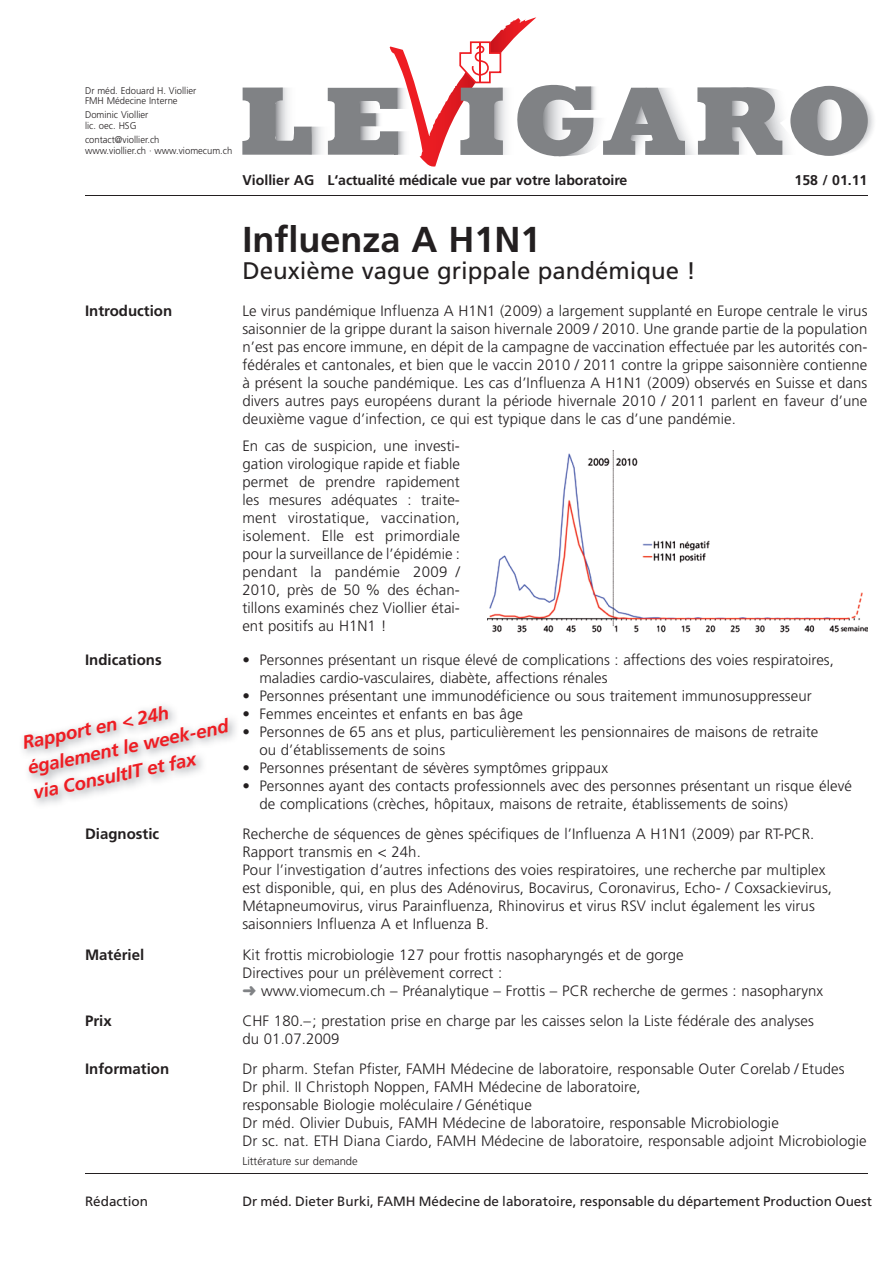
<style>
.page{position:relative;width:893px;height:1263px;background:#fff}
.page>*{position:absolute;margin:0;border:0;box-sizing:border-box;transform-origin:0 0}
.t1{font:700 36px "Frutiger LT Std";color:#231f20}
.t2{font:24px "Frutiger LT Std";color:#231f20}
.t3{font:italic 700 18.75px/25.5px "Frutiger LT Std";color:#ee1d23}
.t4{font:300 15px/18px "Frutiger LT Std";letter-spacing:.005em;color:#231f20}
.t5{font:700 15px "Frutiger LT Std";color:#231f20}
.t6{font:700 14.1px "Frutiger LT Std";letter-spacing:-.005em;color:#231f20}
.t7{font:13.5px "Frutiger LT Std";color:#231f20}
.t8{font:300 11.25px "Frutiger LT Std";color:#231f20}
.t9{font:300 9.75px/10.5px "Frutiger LT Std";color:#231f20}
.s1{color:#808285}
</style>
<div class="page">
<svg style="left:242px;top:17px;width:632px;height:150px"></svg>
<hr style="left:85px;top:1173px;width:782px;height:1px;background:#231f20">
<hr style="left:85px;top:196px;width:782px;height:1px;background:#231f20">
<img style="left:487px;top:450px;width:380px;height:183px">
<p class="t9" style="left:85px;top:85px;width:113px">Dr méd. Edouard H. Viollier<br>FMH Médecine Interne</p>
<p class="t9" style="left:85px;top:110px;width:65px">Dominic Viollier lic. oec. HSG</p>
<p class="t9" style="left:85px;top:135px;width:149px">contact@viollier.ch<br>www.viollier.ch · www.viomecum.ch</p>
<p class="t6" style="left:242px;top:172px;width:387px">Viollier AG L‘actualité médicale vue par votre laboratoire</p>
<h1 class="t1" style="left:242px;top:219px;width:300px">Influenza A H1N1</h1>
<h2 class="t2" style="left:242px;top:257px;width:455px">Deuxième vague grippale pandémique !</h2>
<p class="t6" style="left:794px;top:172px;width:74px">158 / 01.11</p>
<p class="t5" style="left:85px;top:302px;width:89px">Introduction</p>
<p class="t4" style="left:242px;top:302px;width:627px;text-align:justify">Le virus pandémique Influenza A H1N1 (2009) a largement supplanté en Europe centrale le virus saisonnier de la grippe durant la saison hivernale 2009 / 2010. Une grande partie de la population n’est pas encore immune, en dépit de la campagne de vaccination effectuée par les autorités con&shy;fédérales et cantonales, et bien que le vaccin 2010 / 2011 contre la grippe saisonnière contienne à présent la souche pandémique. Les cas d’Influenza A H1N1 (2009) observés en Suisse et dans divers autres pays européens durant la période hivernale 2010 / 2011 parlent en faveur d’une deuxième vague d’infection, ce qui est typique dans le cas d’une pandémie.</p>
<p class="t4" style="left:242px;top:437px;width:219px;text-align:justify">En cas de suspicion, une investi&shy;gation virologique rapide et fiable permet de prendre rapidement les mesures adéquates : traite&shy;ment virostatique, vaccination, isolement. Elle est primordiale pour la surveillance de l’épidémie : pendant la pandémie 2009 / 2010, près de 50 % des échan&shy;tillons examinés chez Viollier étai&shy;ent positifs au H1N1 !</p>
<p class="t5" style="left:85px;top:651px;width:78px">Indications</p>
<p class="t4" style="left:259px;top:651px;width:576px;text-indent:-17px">• Personnes présentant un risque élevé de complications : affections des voies respiratoires, maladies cardio-vasculaires, diabète, affections rénales</p>
<p class="t4" style="left:242px;top:687px;width:571px">• Personnes présentant une immunodéficience ou sous traitement immunosuppresseur</p>
<p class="t4" style="left:242px;top:705px;width:282px">• Femmes enceintes et enfants en bas âge</p>
<p class="t4" style="left:259px;top:723px;width:561px;text-indent:-17px">• Personnes de 65 ans et plus, particulièrement les pensionnaires de maisons de retraite ou d’établissements de soins</p>
<p class="t4" style="left:242px;top:759px;width:367px">• Personnes présentant de sévères symptômes grippaux</p>
<p class="t4" style="left:259px;top:777px;width:594px;text-indent:-17px">• Personnes ayant des contacts professionnels avec des personnes présentant un risque élevé de complications (crèches, hôpitaux, maisons de retraite, établissements de soins)</p>
<p class="t5" style="left:85px;top:825px;width:76px">Diagnostic</p>
<p class="t4" style="left:242px;top:825px;width:591px">Recherche de séquences de gènes spécifiques de l’Influenza A H1N1 (2009) par RT-PCR.<br>Rapport transmis en &lt; 24h.<br>Pour l’investigation d’autres infections des voies respiratoires, une recherche par multiplex est disponible, qui, en plus des Adénovirus, Bocavirus, Coronavirus, Echo- / Coxsackievirus, Métapneumovirus, virus Parainfluenza, Rhinovirus et virus RSV inclut également les virus saisonniers Influenza A et Influenza B.</p>
<p class="t5" style="left:85px;top:946px;width:61px">Matériel</p>
<p class="t4" style="left:242px;top:946px;width:582px">Kit frottis microbiologie 127 pour frottis nasopharyngés et de gorge<br>Directives pour un prélèvement correct :<br><span class="s1">➜</span> www.viomecum.ch – Préanalytique – Frottis – PCR recherche de germes : nasopharynx</p>
<p class="t5" style="left:85px;top:1012px;width:28px">Prix</p>
<p class="t4" style="left:242px;top:1012px;width:573px">CHF 180.– ; prestation prise en charge par les caisses selon la Liste fédérale des analyses du 01.07.2009</p>
<p class="t5" style="left:85px;top:1060px;width:86px">Information</p>
<p class="t4" style="left:242px;top:1060px;width:626px">Dr pharm. Stefan Pfister, FAMH Médecine de laboratoire, responsable Outer Corelab / Etudes<br>Dr phil. II Christoph Noppen, FAMH Médecine de laboratoire,<br>responsable Biologie moléculaire / Génétique<br>Dr méd. Olivier Dubuis, FAMH Médecine de laboratoire, responsable Microbiologie<br>Dr sc. nat. ETH Diana Ciardo, FAMH Médecine de laboratoire, responsable adjoint Microbiologie</p>
<p class="t3" style="left:20px;top:731px;width:206px;rotate:-12deg">Rapport en &lt; 24h également le week-end via ConsultIT et fax</p>
<p class="t8" style="left:242px;top:1155px;width:117px">Littérature sur demande</p>
<p class="t7" style="left:85px;top:1193px;width:65px">Rédaction</p>
<p class="t7" style="left:242px;top:1193px;width:631px">Dr méd. Dieter Burki, FAMH Médecine de laboratoire, responsable du département Production Ouest</p>
</div>
